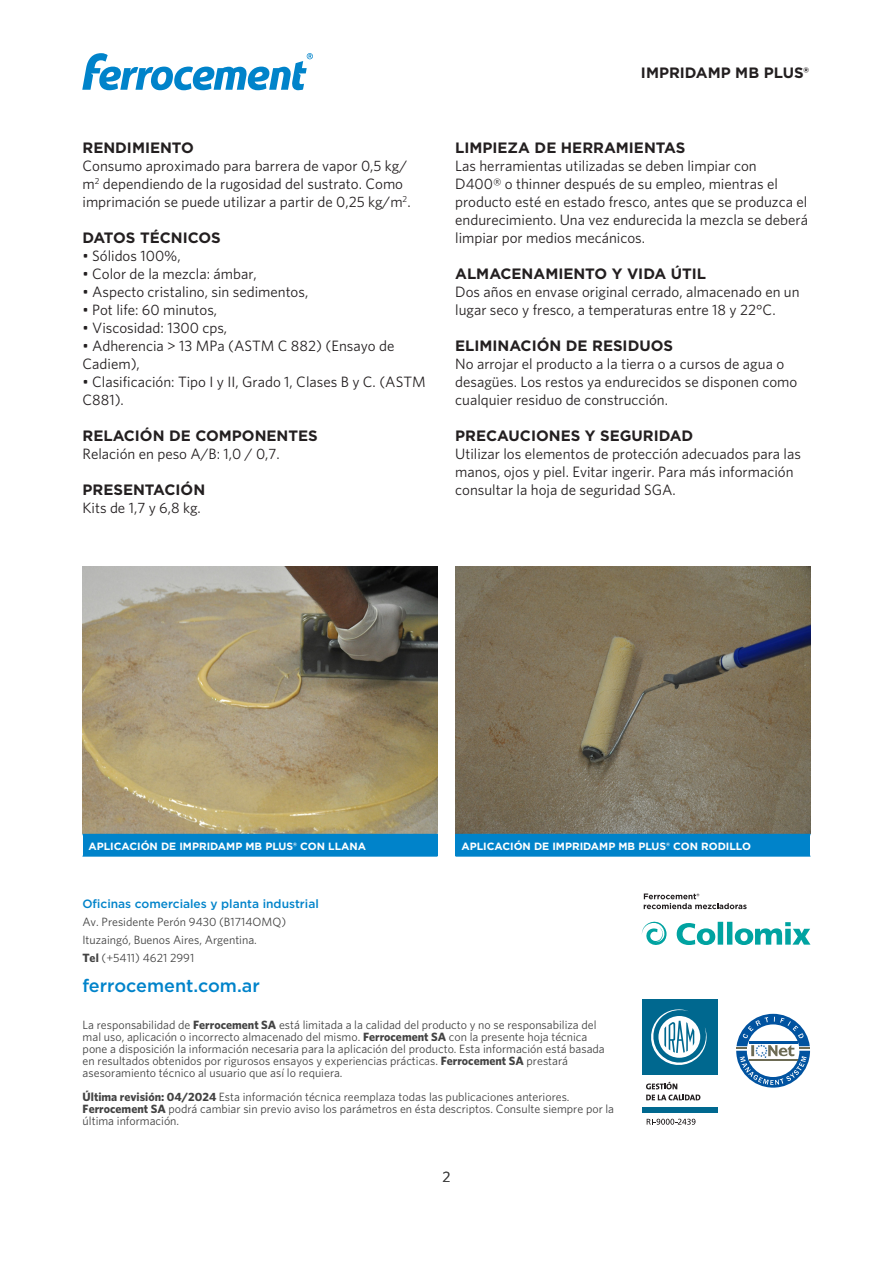
<style>
.page{position:relative;width:893px;height:1263px;background:#fff}
.page>*{position:absolute;margin:0;border:0;box-sizing:border-box;transform-origin:0 0}
.t1{font:500 18px "Gotham";color:#0083ca}
.Título_interno_anidado{font:15px/18px "Whitney";color:#231f20}
.Texto_base{font:15px/18px "Whitney";color:#231f20}
.Título_interno_anidado-2{font:700 15px "Gotham";color:#231f20}
.Texto_base_anidado{font:15px "Whitney";color:#231f20}
.t2{font:15px "Whitney";color:#434343}
.t3{font:12px/12px "Whitney";color:#434343}
.t4{font:500 12px "Gotham";color:#0083ca}
.Titulo_tabla{font:700 10.5px "Gotham";color:#fff}
.s1{font-weight:700}
</style>
<div class="page">
<svg style="left:82px;top:53px;width:231px;height:37px"></svg>
<div style="left:642px;top:999px;width:76px;height:76px;background:#00688f"></div>
<div style="left:642px;top:1107px;width:76px;height:6px;background:#00688f"></div>
<svg style="left:651px;top:1009px;width:56px;height:56px"></svg>
<svg style="left:646px;top:1081px;width:54px;height:19px"></svg>
<svg style="left:736px;top:1014px;width:74px;height:73px"></svg>
<svg style="left:647px;top:1119px;width:48px;height:6px"></svg>
<svg style="left:677px;top:922px;width:133px;height:23px"></svg>
<svg style="left:642px;top:922px;width:24px;height:23px"></svg>
<svg style="left:644px;top:893px;width:103px;height:16px"></svg>
<img style="left:82px;top:567px;width:355px;height:267px">
<img style="left:455px;top:567px;width:355px;height:267px">
<div style="left:82px;top:834px;width:355px;height:22px;background:#0083ca"></div>
<hr style="left:82px;top:856px;width:355px;height:1px;background:#0083ca">
<div style="left:455px;top:834px;width:355px;height:22px;background:#0083ca"></div>
<hr style="left:455px;top:856px;width:355px;height:1px;background:#0083ca">
<p class="Título_interno_anidado-2" style="left:82px;top:137px;width:113px">RENDIMIENTO</p>
<p class="Texto_base" style="left:82px;top:156px;width:330px">Consumo aproximado para barrera de vapor 0,5 kg/ m<sup>2</sup> dependiendo de la rugosidad del sustrato. Como imprimación se puede utilizar a partir de 0,25 kg/m<sup>2</sup>.</p>
<p class="Título_interno_anidado-2" style="left:82px;top:227px;width:140px">DATOS TÉCNICOS</p>
<p class="Título_interno_anidado" style="left:82px;top:246px;width:100px">• Sólidos 100%,</p>
<p class="Título_interno_anidado" style="left:82px;top:264px;width:176px">• Color de la mezcla: ámbar,</p>
<p class="Título_interno_anidado" style="left:82px;top:282px;width:227px">• Aspecto cristalino, sin sedimentos,</p>
<p class="Título_interno_anidado" style="left:82px;top:300px;width:136px">• Pot life: 60 minutos,</p>
<p class="Título_interno_anidado" style="left:82px;top:318px;width:146px">• Viscosidad: 1300 cps,</p>
<p class="Título_interno_anidado" style="left:82px;top:336px;width:313px">• Adherencia &gt; 13 MPa (ASTM C 882) (Ensayo de<br>Cadiem),</p>
<p class="Título_interno_anidado" style="left:82px;top:372px;width:345px">• Clasificación: Tipo I y II, Grado 1, Clases B y C. (ASTM<br>C881).</p>
<p class="Título_interno_anidado-2" style="left:82px;top:425px;width:237px">RELACIÓN DE COMPONENTES</p>
<p class="Texto_base_anidado" style="left:82px;top:445px;width:199px">Relación en peso A/B: 1,0 / 0,7.</p>
<p class="Título_interno_anidado-2" style="left:82px;top:479px;width:124px">PRESENTACIÓN</p>
<p class="Texto_base_anidado" style="left:82px;top:499px;width:120px">Kits de 1,7 y 6,8 kg.</p>
<p class="Título_interno_anidado-2" style="left:641px;top:62px;width:170px">IMPRIDAMP MB PLUS®</p>
<p class="Título_interno_anidado-2" style="left:455px;top:137px;width:232px">LIMPIEZA DE HERRAMIENTAS</p>
<p class="Título_interno_anidado" style="left:455px;top:156px;width:354px">Las herramientas utilizadas se deben limpiar con<br>D400® o thinner después de su empleo, mientras el producto esté en estado fresco, antes que se produzca el endurecimiento. Una vez endurecida la mezcla se deberá limpiar por medios mecánicos.</p>
<p class="Título_interno_anidado-2" style="left:455px;top:263px;width:252px">ALMACENAMIENTO Y VIDA ÚTIL</p>
<p class="Título_interno_anidado" style="left:455px;top:282px;width:346px">Dos años en envase original cerrado, almacenado en un lugar seco y fresco, a temperaturas entre 18 y 22°C.</p>
<p class="Título_interno_anidado-2" style="left:455px;top:335px;width:219px">ELIMINACIÓN DE RESIDUOS</p>
<p class="Título_interno_anidado" style="left:455px;top:354px;width:344px">No arrojar el producto a la tierra o a cursos de agua o desagües. Los restos ya endurecidos se disponen como cualquier residuo de construcción.</p>
<p class="Título_interno_anidado-2" style="left:455px;top:425px;width:240px">PRECAUCIONES Y SEGURIDAD</p>
<p class="Texto_base" style="left:455px;top:444px;width:347px">Utilizar los elementos de protección adecuados para las manos, ojos y piel. Evitar ingerir. Para más información consultar la hoja de seguridad SGA.</p>
<p class="Titulo_tabla" style="left:88px;top:839px;width:279px">APLICACIÓN DE IMPRIDAMP MB PLUS® CON LLANA</p>
<p class="Titulo_tabla" style="left:461px;top:839px;width:291px">APLICACIÓN DE IMPRIDAMP MB PLUS® CON RODILLO</p>
<p class="t4" style="left:82px;top:896px;width:238px">Oficinas comerciales y planta industrial</p>
<p class="t3" style="left:82px;top:913px;width:205px;line-height:18px">Av. Presidente Perón 9430 (B1714OMQ)<br>Ituzaingó, Buenos Aires, Argentina.<br><span class="s1">Tel</span> (+5411) 4621 2991</p>
<h1 class="t1" style="left:82px;top:974px;width:179px">ferrocement.com.ar</h1>
<p class="t3" style="left:83px;top:1019px;width:524px">La responsabilidad de <span class="s1">Ferrocement SA</span> está limitada a la calidad del producto y no se responsabiliza del mal uso, aplicación o incorrecto almacenado del mismo. <span class="s1">Ferrocement SA</span> con la presente hoja técnica pone a disposición la información necesaria para la aplicación del producto. Esta información está basada en resultados obtenidos por rigurosos ensayos y experiencias prácticas. <span class="s1">Ferrocement SA</span> prestará asesoramiento técnico al usuario que así lo requiera.</p>
<p class="t3" style="left:83px;top:1091px;width:533px"><span class="s1">Última revisión: 04/2024</span> Esta información técnica reemplaza todas las publicaciones anteriores.<br><span class="s1">Ferrocement SA</span> podrá cambiar sin previo aviso los parámetros en ésta descriptos. Consulte siempre por la última información.</p>
<p class="t2" style="left:442px;top:1168px;width:10px">2</p>
</div>
